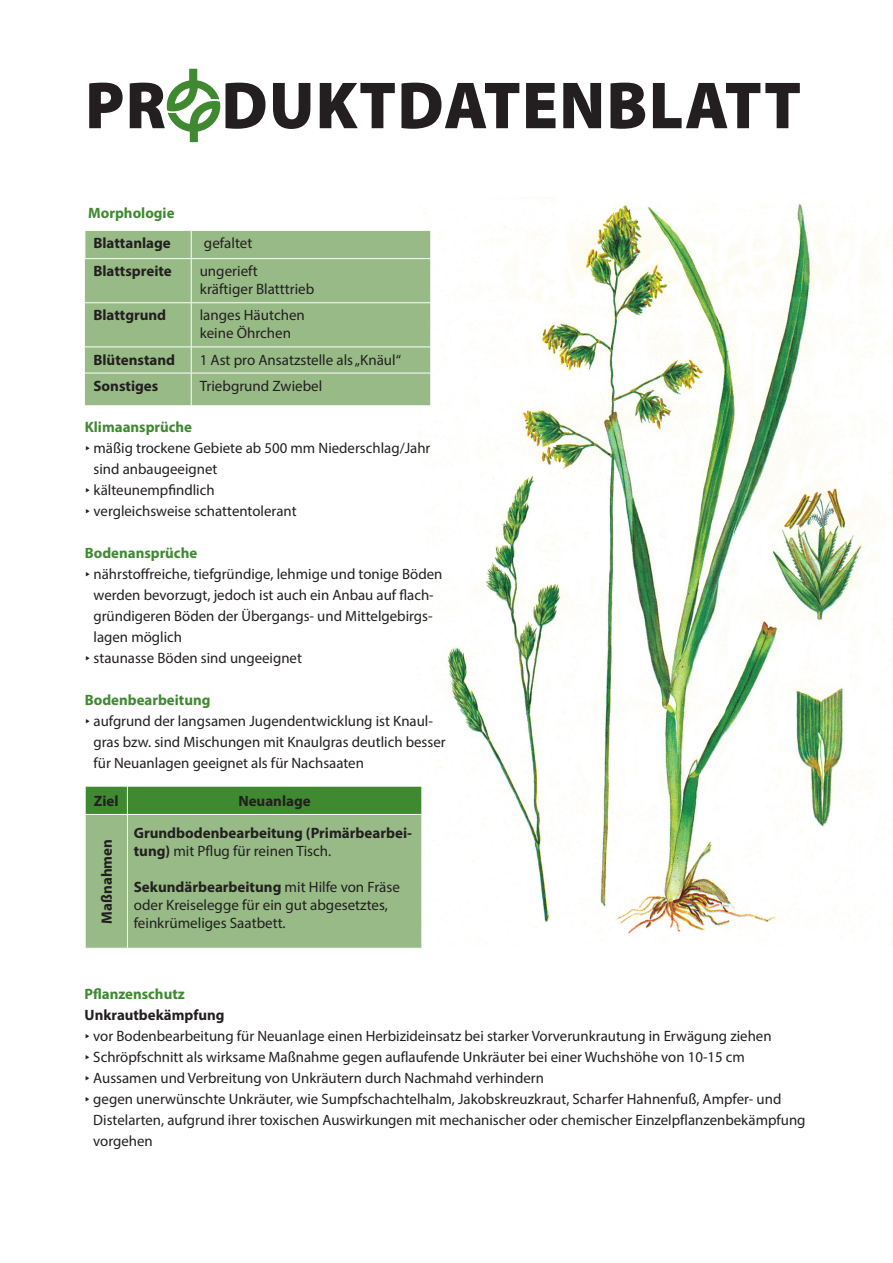
<style>
.page{position:relative;width:893px;height:1263px;background:#fff}
.page>*{position:absolute;margin:0;border:0;box-sizing:border-box;transform-origin:0 0}
.t1{font:900 67.05px "Myriad Pro";letter-spacing:.02em;color:#231f20}
.t2{font:15px/18px "Myriad Pro";color:#231f20}
.t3{font:700 15px/18px "Myriad Pro";color:#231f20}
.t4{font:700 15px "Myriad Pro";color:#3f8931}
.s1{font-family:"Geogrotesque"}
.s2{font-weight:400}
.s3{font-weight:700}
</style>
<div class="page">
<img style="left:418px;top:197px;width:475px;height:748px">
<div style="left:86px;top:815px;width:335px;height:133px;background:#97ba86"></div>
<hr style="left:127px;top:815px;width:1px;height:133px;background:#fff">
<svg style="left:85px;top:786px;width:337px;height:28px"></svg>
<hr style="left:421px;top:814px;width:1px;height:134px;background:#fff">
<hr style="left:127px;top:814px;width:294px;height:1px;background:#fff">
<div style="left:85px;top:231px;width:345px;height:174px;background:#97ba86"></div>
<hr style="left:191px;top:259px;width:1px;height:43px;background:#fff">
<hr style="left:85px;top:302px;width:106px;height:1px;background:#fff">
<hr style="left:191px;top:302px;width:239px;height:1px;background:#fff">
<hr style="left:191px;top:303px;width:1px;height:43px;background:#fff">
<hr style="left:85px;top:346px;width:106px;height:1px;background:#fff">
<hr style="left:191px;top:346px;width:239px;height:1px;background:#fff">
<svg style="left:191px;top:347px;width:1px;height:26px"></svg>
<hr style="left:85px;top:373px;width:106px;height:1px;background:#fff">
<hr style="left:191px;top:373px;width:239px;height:1px;background:#fff">
<hr style="left:191px;top:373px;width:1px;height:32px;background:#fff">
<svg style="left:85px;top:231px;width:1px;height:27px"></svg>
<hr style="left:191px;top:230px;width:239px;height:1px;background:#fff">
<hr style="left:85px;top:258px;width:106px;height:1px;background:#fff">
<hr style="left:191px;top:258px;width:239px;height:1px;background:#fff">
<svg style="left:191px;top:231px;width:1px;height:27px"></svg>
<svg style="left:167px;top:69px;width:53px;height:73px"></svg>
<h1 class="t1" style="left:85px;top:61px;width:717px">PR DUKTDATENBLATT</h1>
<p class="t4" style="left:88px;top:203px;width:88px">Morphologie</p>
<p class="t3" style="left:93px;top:233px;width:79px">Blattanlage</p>
<p class="t2" style="left:204px;top:234px;width:50px">gefaltet</p>
<p class="t3" style="left:93px;top:262px;width:80px">Blattspreite</p>
<p class="t2" style="left:200px;top:262px;width:116px">ungerieft kräftiger Blatttrieb</p>
<p class="t3" style="left:93px;top:306px;width:74px">Blattgrund</p>
<p class="t2" style="left:200px;top:306px;width:107px">langes Häutchen keine Öhrchen</p>
<p class="t3" style="left:93px;top:350px;width:83px">Blütenstand</p>
<p class="t2" style="left:200px;top:350px;width:203px">1 Ast pro Ansatzstelle als „Knäul“</p>
<p class="t3" style="left:93px;top:376px;width:66px">Sonstiges</p>
<p class="t2" style="left:200px;top:376px;width:124px">Triebgrund Zwiebel</p>
<p class="t4" style="left:85px;top:417px;width:109px">Klimaansprüche</p>
<p class="t2" style="left:85px;top:439px;width:347px"><span class="s1">∂</span> mäßig trockene Gebiete ab 500 mm Niederschlag/Jahr</p>
<p class="t2" style="left:94px;top:460px;width:125px">sind anbaugeeignet</p>
<p class="t2" style="left:85px;top:481px;width:131px"><span class="s1">∂</span> kälteunempfindlich</p>
<p class="t2" style="left:85px;top:502px;width:213px"><span class="s1">∂</span> vergleichsweise schattentolerant</p>
<p class="t4" style="left:85px;top:543px;width:114px">Bodenansprüche</p>
<p class="t2" style="left:85px;top:565px;width:359px"><span class="s1">∂</span> nährstoffreiche, tiefgründige, lehmige und tonige Böden</p>
<p class="t2" style="left:94px;top:586px;width:342px">werden bevorzugt, jedoch ist auch ein Anbau auf flach-</p>
<p class="t2" style="left:94px;top:607px;width:341px">gründigeren Böden der Übergangs- und Mittelgebirgs-</p>
<p class="t2" style="left:94px;top:628px;width:90px">lagen möglich</p>
<p class="t2" style="left:85px;top:649px;width:219px"><span class="s1">∂</span> staunasse Böden sind ungeeignet</p>
<p class="t4" style="left:85px;top:690px;width:127px">Bodenbearbeitung</p>
<p class="t2" style="left:85px;top:712px;width:350px"><span class="s1">∂</span> aufgrund der langsamen Jugendentwicklung ist Knaul-</p>
<p class="t2" style="left:94px;top:733px;width:354px">gras bzw. sind Mischungen mit Knaulgras deutlich besser</p>
<p class="t2" style="left:94px;top:754px;width:272px">für Neuanlagen geeignet als für Nachsaaten</p>
<p class="t3" style="left:94px;top:791px;width:26px">Ziel</p>
<p class="t3" style="left:238px;top:791px;width:74px">Neuanlage</p>
<p class="t3" style="left:97px;top:924px;width:86px;rotate:-90deg">Maßnahmen</p>
<p class="t3" style="left:134px;top:824px;width:280px">Grundbodenbearbeitung (Primärbearbei&shy;tung) <span class="s2">mit Pflug für reinen Tisch.</span></p>
<p class="t2" style="left:134px;top:878px;width:268px"><span class="s3">Sekundärbearbeitung</span> mit Hilfe von Fräse oder Kreiselegge für ein gut abgesetztes, feinkrümeliges Saatbett.</p>
<p class="t4" style="left:85px;top:984px;width:102px">Pflanzenschutz</p>
<p class="t3" style="left:85px;top:1005px;width:141px">Unkrautbekämpfung</p>
<p class="t2" style="left:85px;top:1027px;width:689px"><span class="s1">∂</span> vor Bodenbearbeitung für Neuanlage einen Herbizideinsatz bei starker Vorverunkrautung in Erwägung ziehen</p>
<p class="t2" style="left:85px;top:1048px;width:662px"><span class="s1">∂</span> Schröpfschnitt als wirksame Maßnahme gegen auflaufende Unkräuter bei einer Wuchshöhe von 10-15 cm</p>
<p class="t2" style="left:85px;top:1069px;width:461px"><span class="s1">∂</span> Aussamen und Verbreitung von Unkräutern durch Nachmahd verhindern</p>
<p class="t2" style="left:85px;top:1090px;width:698px"><span class="s1">∂</span> gegen unerwünschte Unkräuter, wie Sumpfschachtelhalm, Jakobskreuzkraut, Scharfer Hahnenfuß, Ampfer- und</p>
<p class="t2" style="left:93px;top:1111px;width:714px">Distelarten, aufgrund ihrer toxischen Auswirkungen mit mechanischer oder chemischer Einzelpflanzenbekämpfung</p>
<p class="t2" style="left:93px;top:1132px;width:61px">vorgehen</p>
</div>
